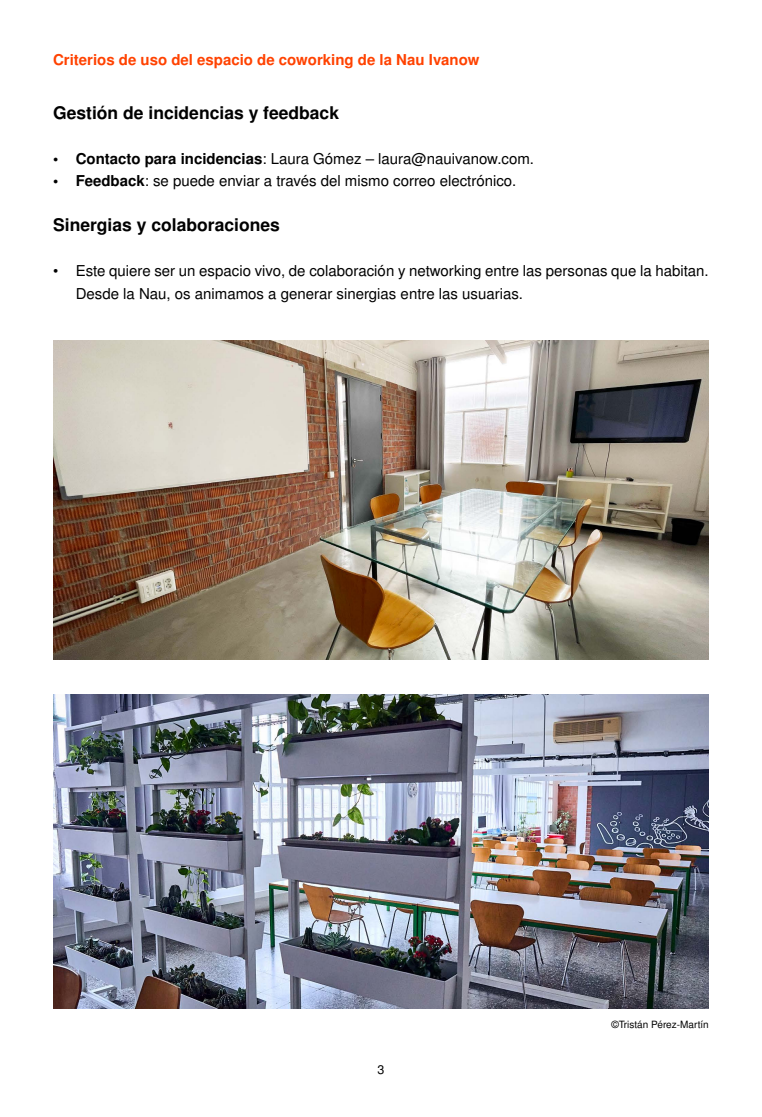
<style>
.page{position:relative;width:762px;height:1117px;background:#fff}
.page>*{position:absolute;margin:0;border:0;box-sizing:border-box;transform-origin:0 0}
.t1{font:700 17.5px "Nimbus San L";color:#000}
.t2{font:15px/22.5px "Nimbus San L";color:#000}
.t3{font:700 15px "Nimbus San L";color:#ff4200}
.t4{font:12.5px "Nimbus San L";color:#000}
.t5{font:10px "Nimbus San L";color:#000}
.s1{font-weight:700}
</style>
<div class="page">
<img style="left:53px;top:694px;width:656px;height:314px">
<img style="left:53px;top:340px;width:656px;height:319px">
<p class="t3" style="left:53px;top:50px;width:428px">Criterios de uso del espacio de coworking de la Nau Ivanow</p>
<p class="t1" style="left:53px;top:101px;width:287px">Gestión de incidencias y feedback</p>
<p class="t2" style="left:53px;top:147px;width:482px"><span class="s1">• Contacto para incidencias</span>: Laura Gómez – laura@nauivanow.com.</p>
<p class="t2" style="left:53px;top:170px;width:465px"><span class="s1">• Feedback</span>: se puede enviar a través del mismo correo electrónico.</p>
<p class="t1" style="left:53px;top:214px;width:228px">Sinergias y colaboraciones</p>
<p class="t2" style="left:76px;top:260px;width:634px;text-indent:-22px">• Este quiere ser un espacio vivo, de colaboración y networking entre las personas que la habitan.<br>Desde la Nau, os animamos a generar sinergias entre las usuarias.</p>
<p class="t4" style="left:377px;top:1061px;width:8px">3</p>
<p class="t5" style="left:611px;top:1018px;width:99px">©Tristán Pérez-Martín</p>
</div>
